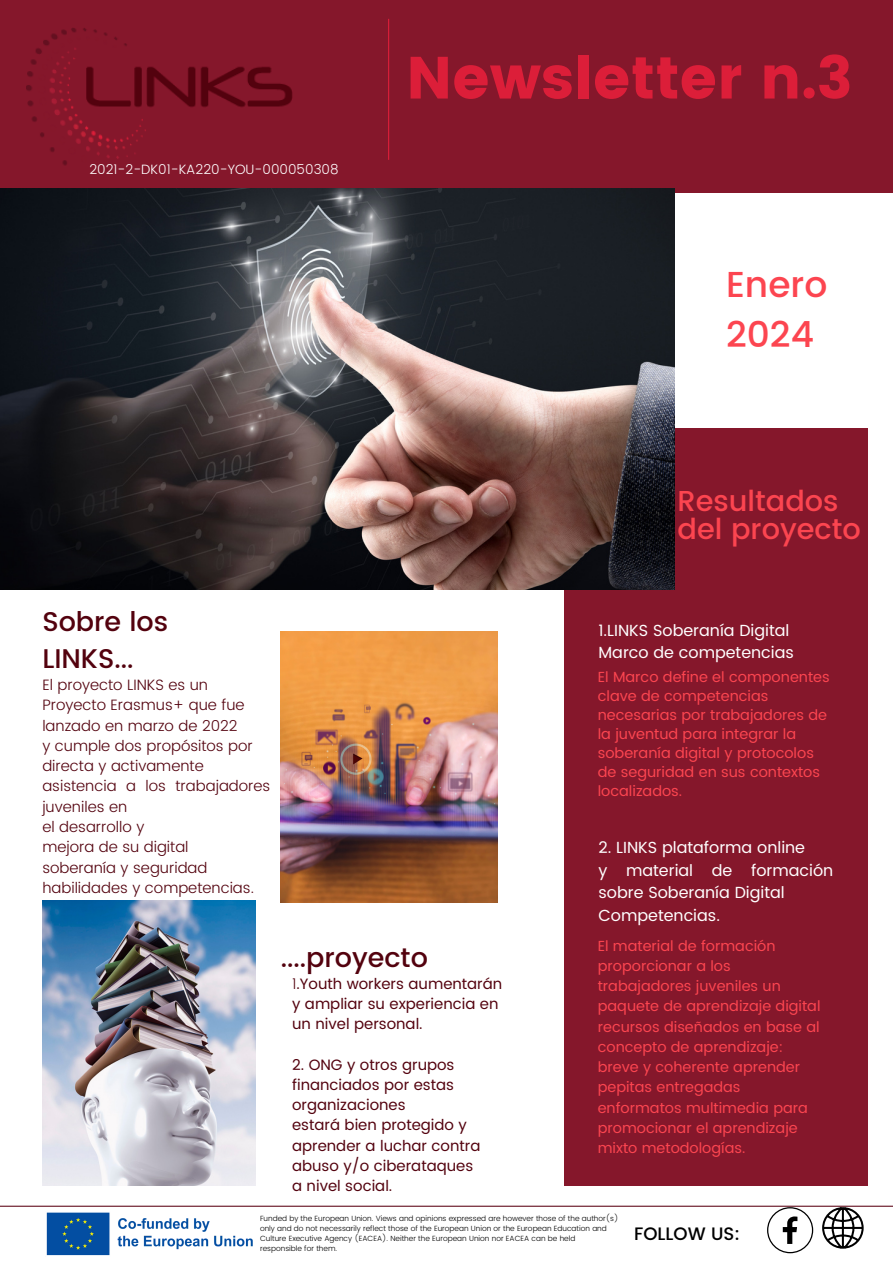
<style>
.page{position:relative;width:893px;height:1264px;background:#fff}
.page>*{position:absolute;margin:0;border:0;box-sizing:border-box;transform-origin:0 0}
.t1{font:59.25px "Poppins";color:#dc1e39}
.t2{font:500 36px/49.5px "Poppins";color:#fc4550}
.t3{font:500 28.8px/27.6px "Poppins";color:#fc4550}
.t4{font:500 27px/37.2px "Poppins";color:#53020e}
.t5{font:500 18px "Poppins";color:#000}
.t6{font:16.05px/22.5px "Poppins";color:#fff}
.t7{font:300 15px/20.2px "Poppins";color:#53020e}
.t8{font:15px/20.2px "Poppins";color:#53020e}
.t9{font:14.55px/20.2px "Poppins";color:#fc4550}
.t10{font:300 13.5px "Poppins";color:#fff}
.t11{font:300 7.5px "Poppins";color:#000}
.s1{font-weight:300}
</style>
<div class="page">
<img style="left:42px;top:900px;width:213px;height:285px">
<img style="left:281px;top:631px;width:217px;height:272px">
<div style="left:0;top:0;width:892px;height:193px;background:#85172b"></div>
<div style="left:563px;top:428px;width:304px;height:757px;background:#85172b"></div>
<hr style="left:388px;top:19px;width:1px;height:141px;background:#dc1e39">
<hr style="left:0;top:1205px;width:892px;height:1px;background:#641020">
<img style="left:27px;top:28px;width:266px;height:138px">
<img style="left:46px;top:1212px;width:207px;height:44px">
<img style="left:0;top:188px;width:674px;height:401px">
<svg style="left:767px;top:1207px;width:46px;height:46px"></svg>
<svg style="left:822px;top:1207px;width:41px;height:41px"></svg>
<p class="t10" style="left:89px;top:161px;width:251px">2021-2-DK01-KA220-YOU-000050308</p>
<h2 class="t1" style="left:406px;top:43px;width:448px">Newsletter n.3</h2>
<h3 class="t2" style="left:726px;top:260px;width:103px">Enero<br>2024</h3>
<h5 class="t3" style="left:677px;top:487px;width:185px">Resultados del proyecto</h5>
<h5 class="t4" style="left:42px;top:603px;width:127px">Sobre los<br>LINKS...</h5>
<h5 class="t6" style="left:598px;top:619px;width:197px">1.LINKS Soberanía Digital<br>Marco de competencias</h5>
<h3 class="t7" style="left:42px;top:675px;width:229px">El proyecto LINKS es un<br>Proyecto Erasmus+ que fue lanzado en marzo de 2022<br>y cumple dos propósitos por directa y activamente asistencia a los trabajadores juveniles en<br>el desarrollo y<br>mejora de su digital<br>soberanía y seguridad habilidades y competencias.</h3>
<h5 class="t9" style="left:597px;top:667px;width:233px;line-height:19.2px">El Marco define el componentes clave de competencias necesarias por trabajadores de la juventud para integrar la soberanía digital y protocolos de seguridad en sus contextos localizados.</h5>
<h5 class="t6" style="left:598px;top:836px;width:236px">2. LINKS plataforma online<br>y material de formación sobre Soberanía Digital<br>Competencias.</h5>
<p class="t9" style="left:597px;top:935px;width:224px">El material de formación proporcionar a los trabajadores juveniles un paquete de aprendizaje digital recursos diseñados en base al concepto de aprendizaje: breve y coherente aprender pepitas entregadas enformatos multimedia para promocionar el aprendizaje mixto metodologías.</p>
<h5 class="t4" style="left:281px;top:939px;width:149px">....proyecto</h5>
<h3 class="t8" style="left:292px;top:973px;width:212px"><span class="s1">1</span>.Youth workers aumentarán y ampliar su experiencia en un nivel personal.</h3>
<h5 class="t8" style="left:292px;top:1054px;width:190px">2. ONG y otros grupos financiados por estas organizaciones<br>estará bien protegido y aprender a luchar contra abuso y/o ciberataques a nivel social.</h5>
<p class="t11" style="left:260px;top:1213px;width:360px">Funded by the European Union. Views and opinions expressed are however those of the author(s)</p>
<p class="t11" style="left:260px;top:1223px;width:348px">only and do not necessarily reflect those of the European Union or the European Education and</p>
<p class="t11" style="left:260px;top:1233px;width:317px">Culture Executive Agency (EACEA). Neither the European Union nor EACEA can be held</p>
<p class="t11" style="left:260px;top:1243px;width:79px">responsible for them.</p>
<p class="t5" style="left:634px;top:1223px;width:107px">FOLLOW US:</p>
</div>
